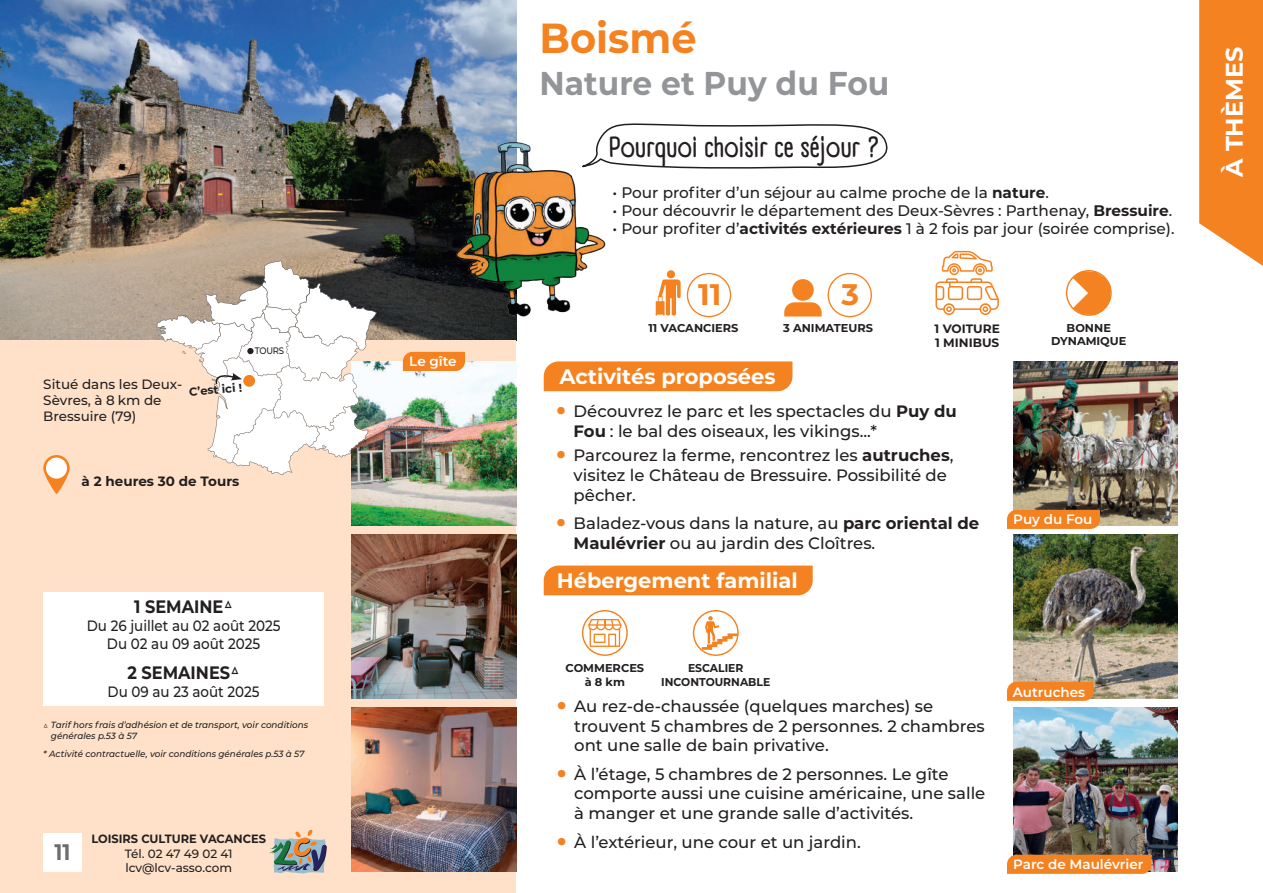
<style>
.page{position:relative;width:1263px;height:893px;background:#fff}
.page>*{position:absolute;margin:0;border:0;box-sizing:border-box;transform-origin:0 0}
.t1{font:700 42px "Montserrat";color:#f58220;scale:.95 1}
.t2{font:700 33px "Montserrat";color:#939598;scale:.95 1}
.t3{font:700 29.7px "Montserrat";color:#f58220}
.t4{font:700 28.5px "A Day Without Sun Text";color:#231f20}
.t5{font:700 24px "Montserrat";color:#fff}
.t6{font:700 22.5px "Montserrat";color:#6c6d70;scale:.9 1}
.t7{font:700 21px "Montserrat";color:#fff}
.t8{font:700 18px "Montserrat";color:#231f20;scale:.9 1}
.t9{font:500 16.5px/19.8px "Montserrat";color:#231f20}
.t10{font:500 15.3px "Montserrat";color:#231f20}
.t11{font:500 15px/18px "Montserrat";color:#231f20;text-align:center;scale:.9 1}
.t12{font:500 13.5px/16.2px "Montserrat";color:#231f20}
.t13{font:600 13.5px "Montserrat";color:#fff}
.t14{font:700 13.5px "Montserrat";color:#231f20}
.t15{font:700 12.15px/14.5px "Montserrat";color:#231f20}
.t16{font:500 12px/14.4px "Montserrat";letter-spacing:-.005em;color:#231f20}
.t17{font:700 12px "Montserrat";color:#231f20;scale:.95 1}
.t18{font:700 11.55px "Montserrat";color:#231f20}
.t19{font:700 11.4px/13.6px "Montserrat";color:#231f20;text-align:center}
.t20{font:700 11.4px/13.6px "Montserrat";color:#231f20;text-align:center;scale:.95 1}
.t21{font:500 9.45px "Montserrat";letter-spacing:-.03em;color:#231f20;scale:.9 1}
.t22{font:italic 500 9px/10.8px "Montserrat";color:#231f20}
.s1{font-weight:700}
.s2{font-weight:900;font-size:22.5px;color:#f58220}
</style>
<div class="page">
<svg style="left:1199px;top:0;width:64px;height:266px;background:#f58d35"></svg>
<img style="left:1px;top:0;width:515px;height:340px">
<div style="left:1px;top:340px;width:515px;height:553px;background:#fee1c8"></div>
<div style="left:43px;top:833px;width:39px;height:39px;background:#fff"></div>
<div style="left:544px;top:361px;width:248px;height:30px;background:#f58220"></div>
<div style="left:544px;top:566px;width:269px;height:29px;background:#f58220"></div>
<img style="left:352px;top:361px;width:164px;height:165px">
<img style="left:1014px;top:361px;width:164px;height:165px">
<img style="left:352px;top:534px;width:164px;height:165px">
<img style="left:1014px;top:534px;width:164px;height:165px">
<img style="left:352px;top:707px;width:164px;height:165px">
<img style="left:1014px;top:707px;width:164px;height:165px">
<svg style="left:1007px;top:682px;width:87px;height:19px;background:#f48526"></svg>
<svg style="left:1007px;top:510px;width:93px;height:19px;background:#f58425"></svg>
<svg style="left:403px;top:352px;width:62px;height:19px"></svg>
<div style="left:1007px;top:855px;width:144px;height:19px;background:#f58220"></div>
<svg style="left:269px;top:830px;width:58px;height:43px"></svg>
<svg style="left:681px;top:124px;width:207px;height:45px"></svg>
<svg style="left:582px;top:610px;width:46px;height:46px"></svg>
<svg style="left:43px;top:455px;width:27px;height:39px"></svg>
<div style="left:46px;top:458px;width:21px;height:21px;background:#fff;border-radius:50%"></div>
<svg style="left:693px;top:610px;width:46px;height:46px"></svg>
<div style="left:687px;top:273px;width:44px;height:44px;border:1px solid #f58220;border-radius:50%"></div>
<svg style="left:784px;top:279px;width:38px;height:37px"></svg>
<div style="left:827px;top:273px;width:45px;height:44px;border:1px solid #f58220;border-radius:50%"></div>
<div style="left:1066px;top:270px;width:46px;height:46px;border:1px solid #f58220;border-radius:50%"></div>
<svg style="left:1072px;top:271px;width:39px;height:44px"></svg>
<img style="left:421px;top:85px;width:260px;height:271px">
<svg style="left:935px;top:251px;width:64px;height:64px"></svg>
<div style="left:43px;top:592px;width:281px;height:66px;background:#fff"></div>
<div style="left:43px;top:658px;width:281px;height:48px;background:#fff"></div>
<svg style="left:157px;top:261px;width:219px;height:213px"></svg>
<div style="left:243px;top:375px;width:12px;height:12px;background:#f58220;border-radius:50%"></div>
<p class="t12" style="left:43px;top:375px;width:140px">Situé dans les Deux-<br>Sèvres, à 8 km de<br>Bressuire (79)</p>
<p class="t18" style="left:188px;top:384px;width:55px;rotate:-5deg">C’est ici !</p>
<p class="t21" style="left:255px;top:344px;width:34px">TOURS</p>
<p class="t14" style="left:82px;top:471px;width:159px">à 2 heures 30 de Tours</p>
<p class="t8" style="left:134px;top:594px;width:112px">1 SEMAINE△</p>
<p class="t11" style="left:87px;top:616px;width:217px">Du 26 juillet au 02 août 2025<br>Du 02 au 09 août 2025</p>
<p class="t8" style="left:127px;top:660px;width:127px">2 SEMAINES△</p>
<p class="t11" style="left:108px;top:682px;width:170px">Du 09 au 23 août 2025</p>
<p class="t22" style="left:51px;top:719px;width:259px;text-indent:-8px">△ Tarif hors frais d’adhésion et de transport, voir conditions générales p.53 à 57</p>
<p class="t22" style="left:43px;top:748px;width:263px">* Activité contractuelle, voir conditions générales p.53 à 57</p>
<h3 class="t6" style="left:55px;top:836px;width:19px">11</h3>
<p class="t17" style="left:91px;top:830px;width:185px">LOISIRS CULTURE VACANCES</p>
<p class="t16" style="left:125px;top:846px;width:109px">Tél. 02 47 49 02 41 lcv@lcv-asso.com</p>
<p class="t13" style="left:409px;top:352px;width:49px">Le gîte</p>
<h1 class="t1" style="left:539px;top:8px;width:167px">Boismé</h1>
<h2 class="t2" style="left:539px;top:60px;width:370px">Nature et Puy du Fou</h2>
<h3 class="t4" style="left:608px;top:126px;width:273px">Pourquoi choisir ce séjour ?</h3>
<p class="t10" style="left:612px;top:182px;width:438px">• Pour profiter d’un séjour au calme proche de la <span class="s1">nature</span>.</p>
<p class="t10" style="left:612px;top:200px;width:561px">• Pour découvrir le département des Deux-Sèvres : Parthenay, <span class="s1">Bressuire</span>.</p>
<p class="t10" style="left:612px;top:218px;width:564px">• Pour profiter d’<span class="s1">activités extérieures</span> 1 à 2 fois par jour (soirée comprise).</p>
<h3 class="t3" style="left:698px;top:273px;width:25px">11</h3>
<p class="t19" style="left:648px;top:320px;width:92px">11 VACANCIERS</p>
<h3 class="t3" style="left:842px;top:273px;width:19px">3</h3>
<p class="t19" style="left:783px;top:320px;width:92px">3 ANIMATEURS</p>
<p class="t7" style="left:559px;top:361px;width:218px">Activités proposées</p>
<p class="t15" style="left:934px;top:320px;width:67px">1 VOITURE<br>1 MINIBUS</p>
<p class="t9" style="left:574px;top:401px;width:385px;text-indent:-17px"><span class="s2">•</span> Découvrez le parc et les spectacles du <span class="s1">Puy du<br>Fou</span> : le bal des oiseaux, les vikings...*</p>
<p class="t9" style="left:574px;top:445px;width:381px;text-indent:-17px"><span class="s2">•</span> Parcourez la ferme, rencontrez les <span class="s1">autruches</span>, visitez le Château de Bressuire. Possibilité de pêcher.</p>
<p class="t9" style="left:574px;top:513px;width:407px;text-indent:-17px"><span class="s2">•</span> Baladez-vous dans la nature, au <span class="s1">parc oriental de<br>Maulévrier</span> ou au jardin des Cloîtres.</p>
<p class="t7" style="left:557px;top:565px;width:242px">Hébergement familial</p>
<p class="t19" style="left:1051px;top:320px;width:77px">BONNE<br>DYNAMIQUE</p>
<p class="t13" style="left:1013px;top:510px;width:81px">Puy du Fou</p>
<p class="t19" style="left:565px;top:661px;width:80px">COMMERCES à 8 km</p>
<p class="t20" style="left:661px;top:661px;width:116px">ESCALIER<br>INCONTOURNABLE</p>
<p class="t9" style="left:574px;top:695px;width:412px;text-indent:-17px"><span class="s2">•</span> Au rez-de-chaussée (quelques marches) se trouvent 5 chambres de 2 personnes. 2 chambres ont une salle de bain privative.</p>
<p class="t9" style="left:574px;top:763px;width:413px;text-indent:-17px"><span class="s2">•</span> À l’étage, 5 chambres de 2 personnes. Le gîte comporte aussi une cuisine américaine, une salle à manger et une grande salle d’activités.</p>
<p class="t9" style="left:557px;top:831px;width:305px"><span class="s2">•</span> À l’extérieur, une cour et un jardin.</p>
<p class="t13" style="left:1013px;top:682px;width:74px">Autruches</p>
<p class="t13" style="left:1013px;top:855px;width:132px">Parc de Maulévrier</p>
<h3 class="t5" style="left:1217px;top:177px;width:131px;rotate:-90deg">À THÈMES</h3>
</div>
